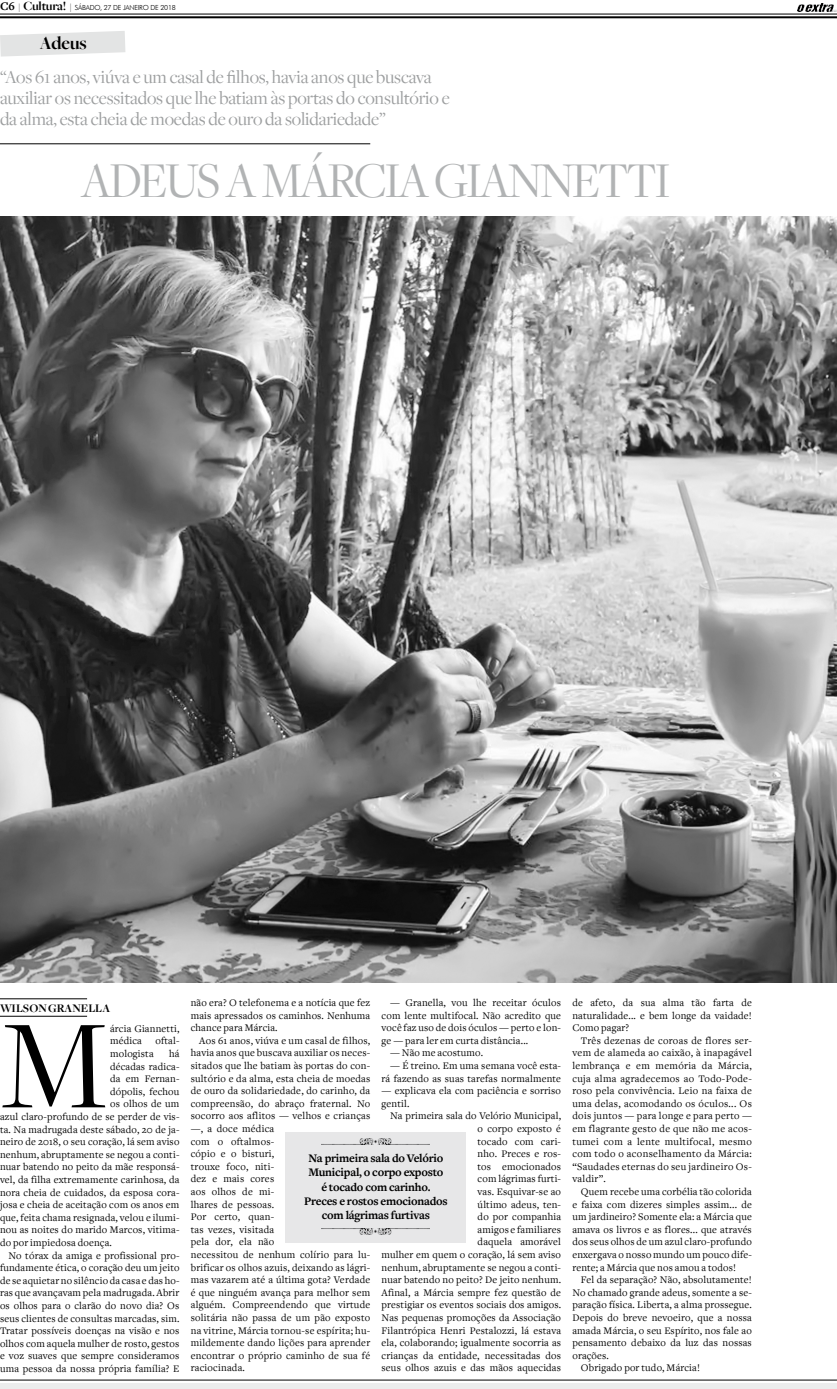
<style>
.page{position:relative;width:837px;height:1389px;background:#fff}
.page>*{position:absolute;margin:0;border:0;box-sizing:border-box;transform-origin:0 0}
.t1{font:131.5px "Freight Disp";color:#000}
.t2{font:52px "Freight Disp";letter-spacing:-.05em;color:#b1b3b4;scale:.95 1}
.t3{font:700 19.2px "Freight Big";letter-spacing:-.01em;color:#000}
.t4{font:19px/21px "Freight Disp";letter-spacing:-.01em;color:#9c9e9f}
.t5{font:700 12px/14.4px "Freight Text";letter-spacing:-.02em;color:#000;text-align:center}
.t6{font:700 12px "Freight Disp";color:#000}
.t7{font:10.5px/12.6px "Freight Text";letter-spacing:.015em;color:#000;text-align:justify}
.t8{font:300 7px "Futura BT";letter-spacing:-.03em;color:#000}
.s1{font-family:"Freight Text";font-weight:700;font-size:12px}
.s2{font-family:"Serifa BT";font-size:8.5px}
.s3{font-family:"Freight Big";font-weight:700;font-size:13px}
</style>
<div class="page">
<div style="left:0;top:1383px;width:836px;height:6px;background:#eceded"></div>
<hr style="left:0;top:1380px;width:836px;height:1px;background:#000">
<hr style="left:0;top:14px;width:836px;height:1px;background:#000">
<hr style="left:0;top:16px;width:836px;height:2px;background:#000">
<img style="left:797px;top:3px;width:39px;height:8px">
<svg style="left:0;top:31px;width:125px;height:26px"></svg>
<hr style="left:0;top:144px;width:370px;height:1px;background:#000">
<img style="left:0;top:216px;width:836px;height:766px">
<hr style="left:0;top:999px;width:87px;height:1px;background:#000">
<hr style="left:0;top:1016px;width:87px;height:1px;background:#000">
<div style="left:285px;top:1132px;width:181px;height:111px;background:#e7e7e8"></div>
<img style="left:322px;top:1139px;width:107px;height:6px">
<img style="left:322px;top:1228px;width:107px;height:6px">
<p class="t8" style="left:0;top:3px;width:177px"><span class="s1">C6</span> <span class="s2">|</span> <span class="s3">Cultura!</span> <span class="s2">|</span> SÁBADO, 27 DE JANEIRO DE 2018</p>
<h3 class="t3" style="left:40px;top:32px;width:49px">Adeus</h3>
<h3 class="t4" style="left:0;top:67px;width:451px">“Aos 61 anos, viúva e um casal de filhos, havia anos que buscava auxiliar os necessitados que lhe batiam às portas do consultório e da alma, esta cheia de moedas de ouro da solidariedade”</h3>
<h2 class="t2" style="left:81px;top:152px;width:622px">ADEUS A MÁRCIA GIANNETTI</h2>
<p class="t6" style="left:0;top:1001px;width:112px">WILSON GRANELLA</p>
<h1 class="t1" style="left:0;top:994px;width:110px">M</h1>
<p class="t7" style="left:110px;top:1022px;width:71px">árcia Giannetti, médica</p>
<p class="t7" style="left:155px;top:1035px;width:26px">oftal-</p>
<p class="t7" style="left:110px;top:1047px;width:45px">mologista</p>
<p class="t7" style="left:169px;top:1047px;width:12px">há</p>
<p class="t7" style="left:110px;top:1060px;width:71px">décadas radica-</p>
<p class="t7" style="left:110px;top:1073px;width:71px">da em Fernan-</p>
<p class="t7" style="left:110px;top:1085px;width:71px">dópolis, fechou</p>
<p class="t7" style="left:110px;top:1098px;width:71px">os olhos de um</p>
<p class="t7" style="left:0;top:1110px;width:181px">azul claro-profundo de se perder de vis-</p>
<p class="t7" style="left:0;top:1123px;width:181px">ta. Na madrugada deste sábado, 20 de ja-</p>
<p class="t7" style="left:0;top:1136px;width:181px">neiro de 2018, o seu coração, lá sem aviso</p>
<p class="t7" style="left:0;top:1148px;width:181px">nenhum, abruptamente se negou a conti-</p>
<p class="t7" style="left:0;top:1161px;width:181px">nuar batendo no peito da mãe responsá-</p>
<p class="t7" style="left:0;top:1173px;width:181px">vel, da filha extremamente carinhosa, da</p>
<p class="t7" style="left:0;top:1186px;width:181px">nora cheia de cuidados, da esposa cora-</p>
<p class="t7" style="left:0;top:1199px;width:181px">josa e cheia de aceitação com os anos em</p>
<p class="t7" style="left:0;top:1211px;width:181px">que, feita chama resignada, velou e ilumi-</p>
<p class="t7" style="left:0;top:1224px;width:181px">nou as noites do marido Marcos, vitima-</p>
<p class="t7" style="left:0;top:1236px;width:113px">do por impiedosa doença.</p>
<p class="t7" style="left:9px;top:1249px;width:172px">No tórax da amiga e profissional pro-</p>
<p class="t7" style="left:0;top:1262px;width:181px">fundamente ética, o coração deu um jeito</p>
<p class="t7" style="left:0;top:1274px;width:181px">de se aquietar no silêncio da casa e das ho-</p>
<p class="t7" style="left:0;top:1287px;width:181px">ras que avançavam pela madrugada. Abrir</p>
<p class="t7" style="left:0;top:1299px;width:181px">os olhos para o clarão do novo dia? Os</p>
<p class="t7" style="left:0;top:1312px;width:181px">seus clientes de consultas marcadas, sim.</p>
<p class="t7" style="left:0;top:1325px;width:181px">Tratar possíveis doenças na visão e nos</p>
<p class="t7" style="left:0;top:1337px;width:181px">olhos com aquela mulher de rosto, gestos</p>
<p class="t7" style="left:0;top:1350px;width:181px">e voz suaves que sempre consideramos</p>
<p class="t7" style="left:0;top:1362px;width:181px">uma pessoa da nossa própria família? E</p>
<p class="t7" style="left:191px;top:997px;width:181px">não era? O telefonema e a notícia que fez mais apressados os caminhos. Nenhuma chance para Márcia.</p>
<p class="t7" style="left:191px;top:1034px;width:181px;text-align:left;text-indent:9px">Aos 61 anos, viúva e um casal de filhos, havia anos que buscava auxiliar os neces&shy;sitados que lhe batiam às portas do con&shy;sultório e da alma, esta cheia de moedas de ouro da solidariedade, do carinho, da compreensão, do abraço fraternal. No socorro aos aflitos — velhos e crianças —, a doce médica<br>com o oftalmos-<br>cópio e o bisturi,<br>trouxe foco, niti-<br>dez e mais cores<br>aos olhos de mi-<br>lhares de pessoas.<br>Por certo, quan-<br>tas vezes, visitada<br>pela dor, ela não<br>necessitou de nenhum colírio para lu&shy;brificar os olhos azuis, deixando as lágri&shy;mas vazarem até a última gota? Verdade é que ninguém avança para melhor sem alguém. Compreendendo que virtude solitária não passa de um pão exposto na vitrine, Márcia tornou-se espírita; hu&shy;mildemente dando lições para aprender encontrar o próprio caminho de sua fé raciocinada.</p>
<p class="t7" style="left:381px;top:997px;width:181px;text-indent:9px">— Granella, vou lhe receitar óculos com lente multifocal. Não acredito que você faz uso de dois óculos — perto e lon&shy;ge — para ler em curta distância...</p>
<p class="t7" style="left:390px;top:1047px;width:94px">— Não me acostumo.</p>
<p class="t7" style="left:381px;top:1060px;width:181px;text-align:right">— É treino. Em uma semana você esta&shy;rá fazendo as suas tarefas normalmente</p>
<p class="t7" style="left:381px;top:1085px;width:181px">— explicava ela com paciência e sorriso gentil.</p>
<p class="t7" style="left:381px;top:1110px;width:181px;text-align:right">Na primeira sala do Velório Municipal,<br>o corpo exposto é<br>tocado com cari-<br>nho. Preces e ros-<br>tos emocionados<br>com lágrimas furti-<br>vas. Esquivar-se ao<br>último adeus, ten-<br>do por companhia<br>amigos e familiares<br>daquela amorável<br>mulher em quem o coração, lá sem aviso nenhum, abruptamente se negou a conti&shy;nuar batendo no peito? De jeito nenhum.<br>Afinal, a Márcia sempre fez questão de prestigiar os eventos sociais dos amigos.<br>Nas pequenas promoções da Associação<br>Filantrópica Henri Pestalozzi, lá estava ela, colaborando; igualmente socorria as crianças da entidade, necessitadas dos seus olhos azuis e das mãos aquecidas</p>
<p class="t5" style="left:304px;top:1151px;width:145px">Na primeira sala do Velório<br>Municipal, o corpo exposto é tocado com carinho.<br>Preces e rostos emocionados com lágrimas furtivas</p>
<p class="t7" style="left:572px;top:997px;width:181px">de afeto, da sua alma tão farta de naturalidade... e bem longe da vaidade!<br>Como pagar?</p>
<p class="t7" style="left:572px;top:1034px;width:181px;text-indent:9px">Três dezenas de coroas de flores ser&shy;vem de alameda ao caixão, à inapagável lembrança e em memória da Márcia, cuja alma agradecemos ao Todo-Pode&shy;roso pela convivência. Leio na faixa de uma delas, acomodando os óculos... Os dois juntos — para longe e para perto — em flagrante gesto de que não me acos&shy;tumei com a lente multifocal, mesmo com todo o aconselhamento da Márcia: “Saudades eternas do seu jardineiro Os&shy;valdir”.</p>
<p class="t7" style="left:572px;top:1186px;width:181px;text-indent:9px">Quem recebe uma corbélia tão colorida e faixa com dizeres simples assim... de um jardineiro? Somente ela: a Márcia que amava os livros e as flores... que através dos seus olhos de um azul claro-profundo enxergava o nosso mundo um pouco dife&shy;rente; a Márcia que nos amou a todos!</p>
<p class="t7" style="left:580px;top:1274px;width:172px">Fel da separação? Não, absolutamente!</p>
<p class="t7" style="left:572px;top:1286px;width:181px">No chamado grande adeus, somente a se-</p>
<p class="t7" style="left:572px;top:1299px;width:181px">paração física. Liberta, a alma prossegue.</p>
<p class="t7" style="left:572px;top:1312px;width:181px">Depois do breve nevoeiro, que a nossa</p>
<p class="t7" style="left:572px;top:1324px;width:181px">amada Márcia, o seu Espírito, nos fale ao</p>
<p class="t7" style="left:572px;top:1337px;width:181px">pensamento debaixo da luz das nossas</p>
<p class="t7" style="left:572px;top:1349px;width:38px">orações.</p>
<p class="t7" style="left:580px;top:1362px;width:120px">Obrigado por tudo, Márcia!</p>
</div>
